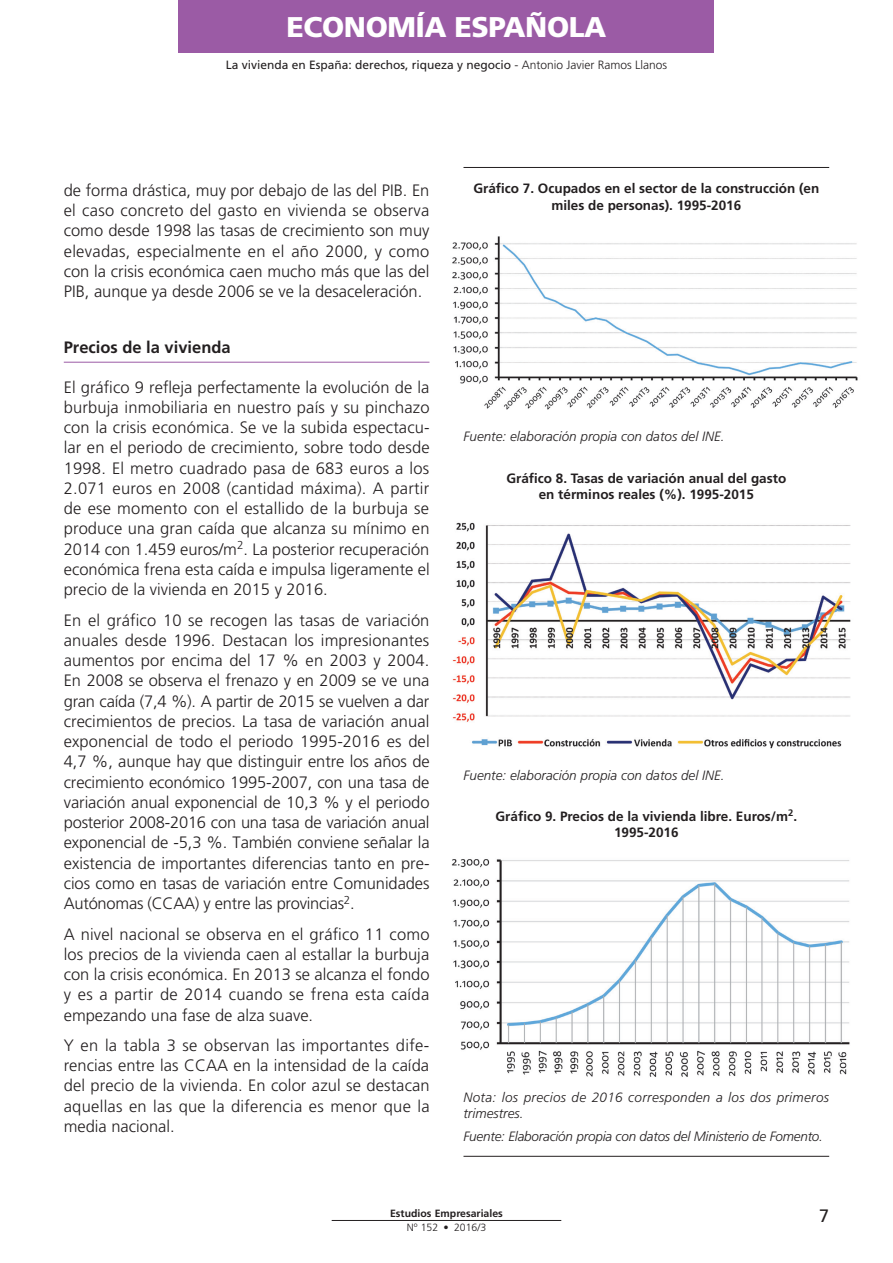
<style>
.page{position:relative;width:893px;height:1263px;background:#fff}
.page>*{position:absolute;margin:0;border:0;box-sizing:border-box;transform-origin:0 0}
.t1{font:900 28.5px "Frutiger";letter-spacing:-.015em;color:#fff}
.t2{font:18px "Frutiger";color:#231f20}
.t3{font:300 16.5px/20.2px "Frutiger";color:#231f20;text-align:justify}
.t4{font:700 16.5px "Frutiger";color:#231f20}
.t5{font:700 13.5px/16.5px "Frutiger";color:#231f20;text-align:center}
.t6{font:italic 300 13.5px "Frutiger";color:#231f20}
.t7{font:italic 300 13.5px/16.5px "Frutiger";letter-spacing:.025em;color:#231f20}
.t8{font:12px "Frutiger";color:#231f20}
.t9{font:700 10.5px "Frutiger";color:#231f20}
.t10{font:300 10.5px "Frutiger";color:#231f20}
.s1{font-weight:300}
</style>
<div class="page">
<hr style="left:332px;top:1220px;width:229px;height:1px;background:#231f20">
<div style="left:179px;top:0;width:535px;height:52px;background:#9b5ba5"></div>
<hr style="left:64px;top:362px;width:365px;height:1px;background:#9b5ba5">
<hr style="left:463px;top:167px;width:366px;height:1px;background:#231f20">
<img style="left:452px;top:236px;width:406px;height:174px">
<img style="left:452px;top:522px;width:399px;height:227px">
<hr style="left:463px;top:1156px;width:366px;height:1px;background:#231f20">
<img style="left:451px;top:859px;width:399px;height:218px">
<h1 class="t1" style="left:287px;top:10px;width:321px">ECONOMÍA ESPAÑOLA</h1>
<p class="t8" style="left:226px;top:58px;width:443px">La vivienda en España: derechos, riqueza y negocio <span class="s1">- Antonio Javier Ramos Llanos</span></p>
<p class="t3" style="left:64px;top:180px;width:367px">de forma drástica, muy por debajo de las del PIB. En el caso concreto del gasto en vivienda se observa como desde 1998 las tasas de crecimiento son muy elevadas, especialmente en el año 2000, y como con la crisis económica caen mucho más que las del PIB, aunque ya desde 2006 se ve la desaceleración.</p>
<p class="t4" style="left:64px;top:338px;width:168px">Precios de la vivienda</p>
<p class="t3" style="left:64px;top:377px;width:367px">El gráfico 9 refleja perfectamente la evolución de la burbuja inmobiliaria en nuestro país y su pinchazo con la crisis económica. Se ve la subida espectacu&shy;lar en el periodo de crecimiento, sobre todo desde 1998. El metro cuadrado pasa de 683 euros a los 2.071 euros en 2008 (cantidad máxima). A partir de ese momento con el estallido de la burbuja se produce una gran caída que alcanza su mínimo en 2014 con 1.459 euros/m<sup>2</sup>. La posterior recuperación económica frena esta caída e impulsa ligeramente el precio de la vivienda en 2015 y 2016.</p>
<p class="t3" style="left:64px;top:610px;width:367px">En el gráfico 10 se recogen las tasas de variación anuales desde 1996. Destacan los impresionantes aumentos por encima del 17 % en 2003 y 2004.<br>En 2008 se observa el frenazo y en 2009 se ve una gran caída (7,4 %). A partir de 2015 se vuelven a dar crecimientos de precios. La tasa de variación anual exponencial de todo el periodo 1995-2016 es del 4,7 %, aunque hay que distinguir entre los años de crecimiento económico 1995-2007, con una tasa de variación anual exponencial de 10,3 % y el periodo posterior 2008-2016 con una tasa de variación anual exponencial de -5,3 %. También conviene señalar la existencia de importantes diferencias tanto en pre&shy;cios como en tasas de variación entre Comunidades Autónomas (CCAA) y entre las provincias<sup>2</sup>.</p>
<p class="t3" style="left:64px;top:924px;width:367px">A nivel nacional se observa en el gráfico 11 como los precios de la vivienda caen al estallar la burbuja con la crisis económica. En 2013 se alcanza el fondo y es a partir de 2014 cuando se frena esta caída empezando una fase de alza suave.</p>
<p class="t3" style="left:64px;top:1035px;width:367px">Y en la tabla 3 se observan las importantes dife&shy;rencias entre las CCAA en la intensidad de la caída del precio de la vivienda. En color azul se destacan aquellas en las que la diferencia es menor que la media nacional.</p>
<p class="t5" style="left:473px;top:180px;width:347px">Gráfico 7. Ocupados en el sector de la construcción (en miles de personas). 1995-2016</p>
<p class="t6" style="left:463px;top:429px;width:263px">Fuente: elaboración propia con datos del INE.</p>
<p class="t5" style="left:506px;top:470px;width:281px">Gráfico 8. Tasas de variación anual del gasto en términos reales (%). 1995-2015</p>
<p class="t6" style="left:463px;top:768px;width:263px">Fuente: elaboración propia con datos del INE.</p>
<p class="t5" style="left:495px;top:807px;width:303px">Gráfico 9. Precios de la vivienda libre. Euros/m<sup>2</sup>.<br>1995-2016</p>
<p class="t7" style="left:463px;top:1089px;width:367px">Nota: los precios de 2016 corresponden a los dos primeros trimestres.</p>
<p class="t6" style="left:463px;top:1129px;width:361px">Fuente: Elaboración propia con datos del Ministerio de Fomento.</p>
<p class="t9" style="left:390px;top:1207px;width:114px">Estudios Empresariales</p>
<p class="t10" style="left:407px;top:1221px;width:81px">Nº 152 • 2016/3</p>
<p class="t2" style="left:819px;top:1205px;width:12px">7</p>
</div>
